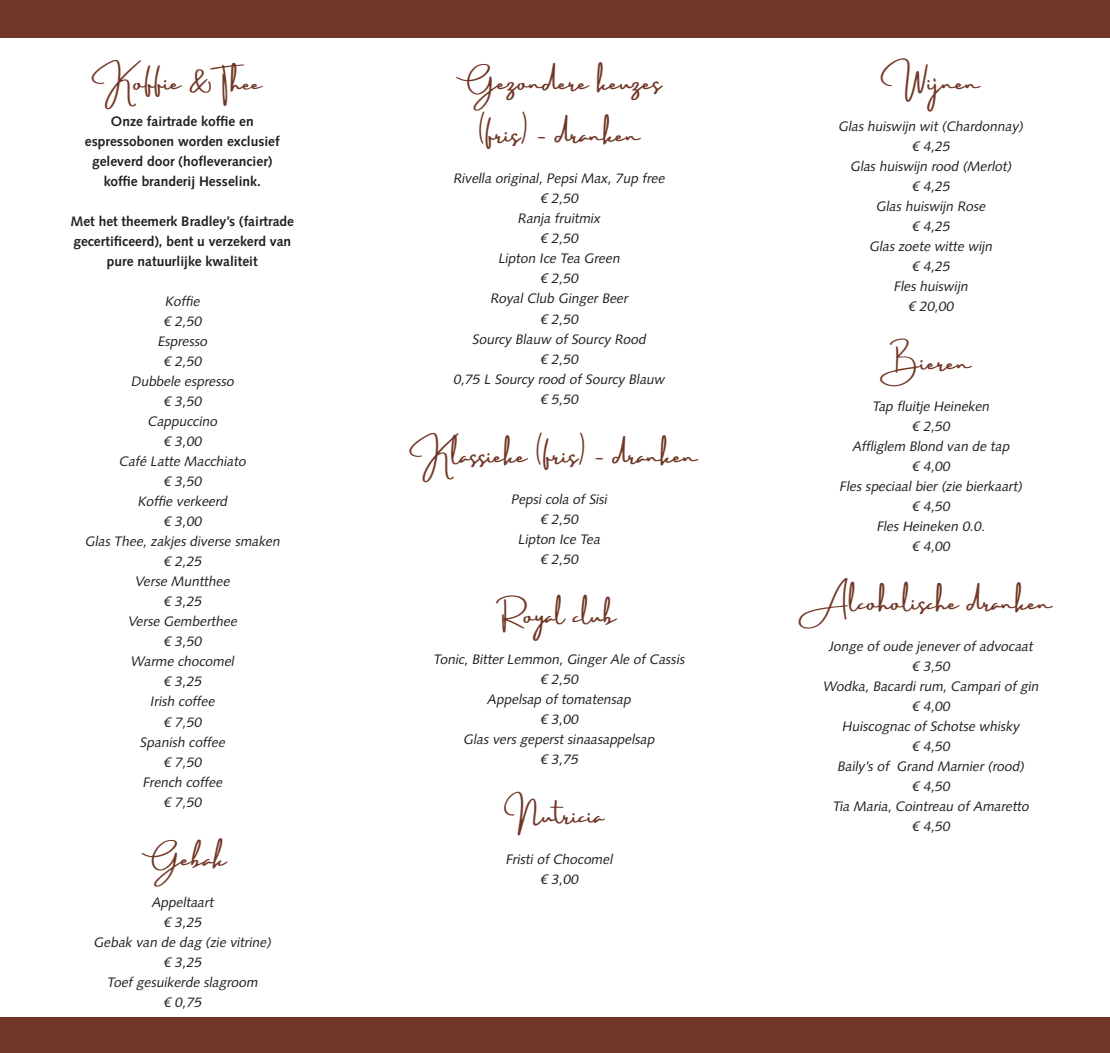
<style>
.page{position:relative;width:1110px;height:1053px;background:#fff}
.page>*{position:absolute;margin:0;border:0;box-sizing:border-box;transform-origin:0 0}
.t1{font:22.5px "Amsterdam Three";color:#713726}
.t2{font:italic 22.5px "Amsterdam Three";color:#713726}
.t3{font:italic 13.75px "Syntax LT Std";color:#231f20}
.t4{font:700 13.75px/20px "Syntax LT Std";color:#231f20;text-align:center}
</style>
<div class="page">
<div style="left:0;top:0;width:1109px;height:37px;background:#713726"></div>
<div style="left:0;top:1017px;width:1109px;height:35px;background:#713726"></div>
<p class="t1" style="left:103px;top:70px;width:162px">Koffie &amp; Thee</p>
<p class="t1" style="left:456px;top:70px;width:207px">Gezondere keuzes</p>
<p class="t1" style="left:478px;top:122px;width:163px">(fris) - dranken</p>
<p class="t3" style="left:453px;top:170px;width:216px">Rivella original, Pepsi Max, 7up free</p>
<p class="t3" style="left:539px;top:190px;width:42px">€ 2,50</p>
<p class="t3" style="left:517px;top:210px;width:87px">Ranja fruitmix</p>
<p class="t3" style="left:539px;top:230px;width:42px">€ 2,50</p>
<p class="t3" style="left:498px;top:250px;width:126px">Lipton Ice Tea Green</p>
<p class="t3" style="left:539px;top:270px;width:42px">€ 2,50</p>
<p class="t3" style="left:490px;top:290px;width:142px">Royal Club Ginger Beer</p>
<p class="t3" style="left:539px;top:310px;width:42px">€ 2,50</p>
<p class="t3" style="left:471px;top:330px;width:178px">Sourcy Blauw of Sourcy Rood</p>
<p class="t3" style="left:539px;top:350px;width:42px">€ 2,50</p>
<p class="t3" style="left:453px;top:370px;width:215px">0,75 L Sourcy rood of Sourcy Blauw</p>
<p class="t3" style="left:539px;top:390px;width:42px">€ 5,50</p>
<p class="t1" style="left:420px;top:442px;width:278px">Klassieke (fris) - dranken</p>
<p class="t3" style="left:510px;top:490px;width:100px">Pepsi cola of Sisi</p>
<p class="t3" style="left:539px;top:510px;width:42px">€ 2,50</p>
<p class="t3" style="left:517px;top:530px;width:86px">Lipton Ice Tea</p>
<p class="t3" style="left:539px;top:550px;width:42px">€ 2,50</p>
<p class="t1" style="left:501px;top:602px;width:116px">Royal club</p>
<p class="t3" style="left:433px;top:650px;width:255px">Tonic, Bitter Lemmon, Ginger Ale of Cassis</p>
<p class="t3" style="left:539px;top:670px;width:42px">€ 2,50</p>
<p class="t3" style="left:487px;top:690px;width:148px">Appelsap of tomatensap</p>
<p class="t3" style="left:539px;top:710px;width:42px">€ 3,00</p>
<p class="t3" style="left:463px;top:730px;width:195px">Glas vers geperst sinaasappelsap</p>
<p class="t3" style="left:539px;top:750px;width:42px">€ 3,75</p>
<p class="t1" style="left:513px;top:802px;width:92px">Nutricia</p>
<p class="t3" style="left:505px;top:850px;width:111px">Fristi of Chocomel</p>
<p class="t3" style="left:539px;top:870px;width:42px">€ 3,00</p>
<p class="t4" style="left:111px;top:111px;width:144px">Onze fairtrade koffie en</p>
<p class="t4" style="left:85px;top:131px;width:196px">espressobonen worden exclusief geleverd door (hofleverancier)</p>
<p class="t4" style="left:104px;top:171px;width:159px">koffie branderij Hesselink.</p>
<p class="t4" style="left:70px;top:211px;width:225px">Met het theemerk Bradley’s (fairtrade gecertificeerd), bent u verzekerd van pure natuurlijke kwaliteit</p>
<p class="t3" style="left:165px;top:293px;width:39px">Koffie</p>
<p class="t3" style="left:163px;top:313px;width:42px">€ 2,50</p>
<p class="t3" style="left:157px;top:333px;width:54px">Espresso</p>
<p class="t3" style="left:163px;top:353px;width:42px">€ 2,50</p>
<p class="t3" style="left:131px;top:373px;width:107px">Dubbele espresso</p>
<p class="t3" style="left:163px;top:393px;width:42px">€ 3,50</p>
<p class="t3" style="left:147px;top:413px;width:74px">Cappuccino</p>
<p class="t3" style="left:163px;top:433px;width:42px">€ 3,00</p>
<p class="t3" style="left:119px;top:453px;width:131px">Café Latte Macchiato</p>
<p class="t3" style="left:163px;top:473px;width:42px">€ 3,50</p>
<p class="t3" style="left:137px;top:493px;width:94px">Koffie verkeerd</p>
<p class="t3" style="left:163px;top:513px;width:42px">€ 3,00</p>
<p class="t3" style="left:85px;top:533px;width:199px">Glas Thee, zakjes diverse smaken</p>
<p class="t3" style="left:163px;top:553px;width:42px">€ 2,25</p>
<p class="t3" style="left:135px;top:573px;width:99px">Verse Muntthee</p>
<p class="t3" style="left:163px;top:593px;width:42px">€ 3,25</p>
<p class="t3" style="left:128px;top:613px;width:113px">Verse Gemberthee</p>
<p class="t3" style="left:163px;top:633px;width:42px">€ 3,50</p>
<p class="t3" style="left:130px;top:653px;width:107px">Warme chocomel</p>
<p class="t3" style="left:163px;top:673px;width:42px">€ 3,25</p>
<p class="t3" style="left:150px;top:693px;width:69px">Irish coffee</p>
<p class="t3" style="left:163px;top:713px;width:42px">€ 7,50</p>
<p class="t3" style="left:139px;top:733px;width:89px">Spanish coffee</p>
<p class="t3" style="left:163px;top:753px;width:42px">€ 7,50</p>
<p class="t3" style="left:142px;top:773px;width:84px">French coffee</p>
<p class="t3" style="left:163px;top:793px;width:42px">€ 7,50</p>
<p class="t2" style="left:139px;top:845px;width:87px">Gebak</p>
<p class="t3" style="left:151px;top:893px;width:66px">Appeltaart</p>
<p class="t3" style="left:163px;top:913px;width:42px">€ 3,25</p>
<p class="t3" style="left:94px;top:933px;width:181px">Gebak van de dag (zie vitrine)</p>
<p class="t3" style="left:163px;top:953px;width:42px">€ 3,25</p>
<p class="t3" style="left:107px;top:973px;width:155px">Toef gesuikerde slagroom</p>
<p class="t3" style="left:163px;top:993px;width:42px">€ 0,75</p>
<p class="t1" style="left:881px;top:70px;width:99px">Wijnen</p>
<p class="t3" style="left:838px;top:118px;width:189px">Glas huiswij n wit (Chardonnay)</p>
<p class="t3" style="left:911px;top:138px;width:42px">€ 4,25</p>
<p class="t3" style="left:849px;top:158px;width:165px">Glas huiswij n rood (Merlot)</p>
<p class="t3" style="left:911px;top:178px;width:42px">€ 4,25</p>
<p class="t3" style="left:875px;top:198px;width:113px">Glas huiswij n Rose</p>
<p class="t3" style="left:911px;top:218px;width:42px">€ 4,25</p>
<p class="t3" style="left:868px;top:238px;width:127px">Glas zoete witte wij n</p>
<p class="t3" style="left:911px;top:258px;width:42px">€ 4,25</p>
<p class="t3" style="left:893px;top:278px;width:78px">Fles huiswij n</p>
<p class="t3" style="left:907px;top:298px;width:50px">€ 20,00</p>
<p class="t1" style="left:890px;top:350px;width:82px">Bieren</p>
<p class="t3" style="left:871px;top:398px;width:121px">Tap fluitje Heineken</p>
<p class="t3" style="left:911px;top:418px;width:42px">€ 2,50</p>
<p class="t3" style="left:851px;top:438px;width:161px">Affliglem Blond van de tap</p>
<p class="t3" style="left:911px;top:458px;width:42px">€ 4,00</p>
<p class="t3" style="left:839px;top:478px;width:187px">Fles speciaal bier (zie bierkaart)</p>
<p class="t3" style="left:911px;top:498px;width:42px">€ 4,50</p>
<p class="t3" style="left:876px;top:518px;width:113px">Fles Heineken 0.0.</p>
<p class="t3" style="left:911px;top:538px;width:42px">€ 4,00</p>
<p class="t1" style="left:809px;top:590px;width:244px">Alcoholische dranken</p>
<p class="t3" style="left:828px;top:638px;width:208px">Jonge of oude jenever of advocaat</p>
<p class="t3" style="left:911px;top:658px;width:42px">€ 3,50</p>
<p class="t3" style="left:822px;top:678px;width:220px">Wodka, Bacardi rum, Campari of gin</p>
<p class="t3" style="left:911px;top:698px;width:42px">€ 4,00</p>
<p class="t3" style="left:841px;top:718px;width:181px">Huiscognac of Schotse whisky</p>
<p class="t3" style="left:911px;top:738px;width:42px">€ 4,50</p>
<p class="t3" style="left:836px;top:758px;width:191px">Baily’s of Grand Marnier (rood)</p>
<p class="t3" style="left:911px;top:778px;width:42px">€ 4,50</p>
<p class="t3" style="left:832px;top:798px;width:200px">Tia Maria, Cointreau of Amaretto</p>
<p class="t3" style="left:911px;top:818px;width:42px">€ 4,50</p>
</div>
